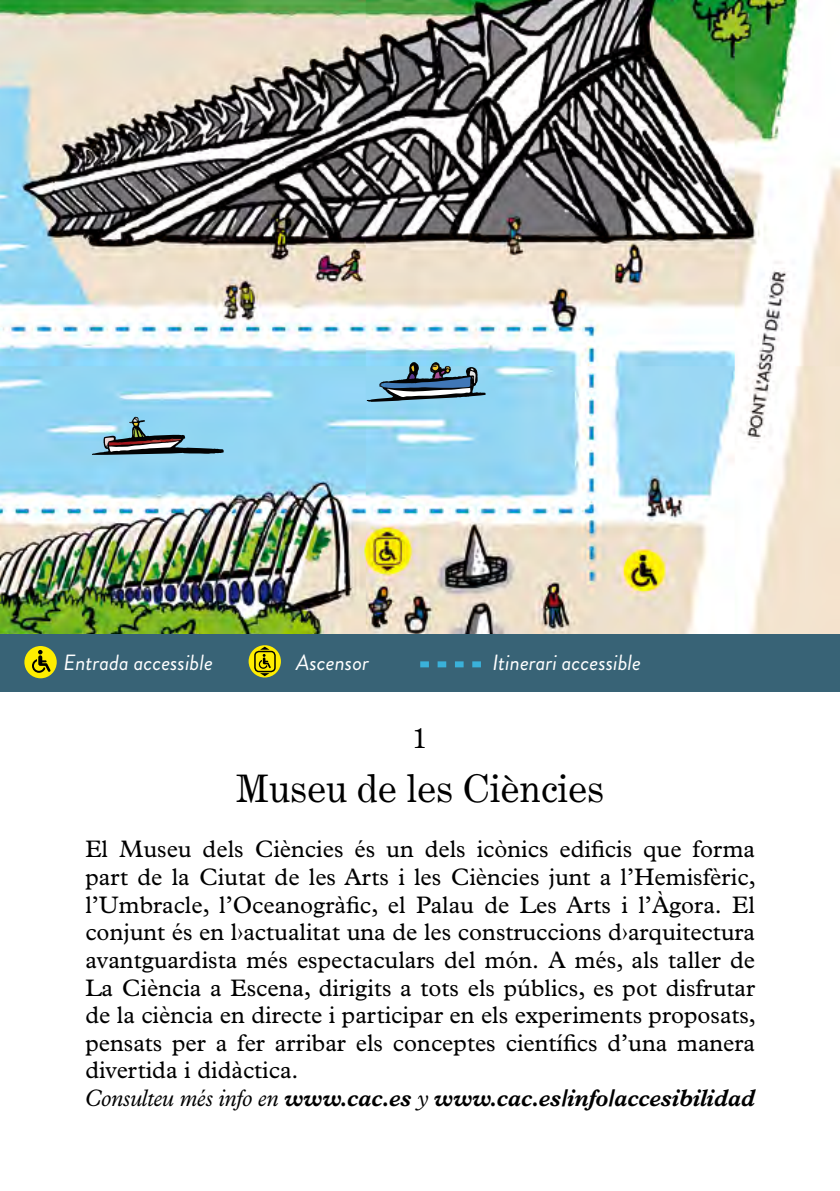
<style>
.page{position:relative;width:840px;height:1191px;background:#fff}
.page>*{position:absolute;margin:0;border:0;box-sizing:border-box;transform-origin:0 0}
.t1{font:38px "Century Expanded LT Std";color:#000}
.t2{font:28px "Century Expanded LT Std";color:#000}
.t3{font:24px/27.6px "Plantin Std";color:#000}
.t4{font:italic 22px "Brandon Grotesque";color:#fff}
.s1{font-style:italic}
.s2{font-weight:700;font-style:italic}
</style>
<div class="page">
<img style="left:0;top:0;width:839px;height:634px">
<div style="left:0;top:634px;width:839px;height:57px;background:#386376"></div>
<div style="left:24px;top:646px;width:33px;height:32px;background:#ffed00;border-radius:50%"></div>
<svg style="left:32px;top:650px;width:18px;height:23px"></svg>
<svg style="left:420px;top:661px;width:60px;height:6px"></svg>
<svg style="left:248px;top:645px;width:33px;height:32px"></svg>
<div style="left:254px;top:651px;width:21px;height:21px;border:1px solid #000;border-radius:4px"></div>
<svg style="left:258px;top:646px;width:12px;height:30px"></svg>
<svg style="left:92px;top:417px;width:132px;height:38px;background:#799fb0"></svg>
<svg style="left:366px;top:362px;width:119px;height:40px;background:#6a92a8"></svg>
<p class="t4" style="left:63px;top:647px;width:151px">Entrada accessible</p>
<p class="t4" style="left:296px;top:647px;width:74px">Ascensor</p>
<p class="t4" style="left:492px;top:647px;width:150px">Itinerari accessible</p>
<p class="t2" style="left:413px;top:720px;width:15px">1</p>
<h1 class="t1" style="left:235px;top:765px;width:370px">Museu de les Ciències</h1>
<p class="t3" style="left:85px;top:835px;width:671px">El Museu dels Ciències és un dels icònics edificis que forma part de la Ciutat de les Arts i les Ciències junt a l’Hemisfèric, l’Umbracle, l’Oceanogràfic, el Palau de Les Arts i l’Àgora. El conjunt és en l›actualitat una de les construccions d›arquitectura avantguardista més espectaculars del món. A més, als taller de La Ciència a Escena, dirigits a tots els públics, es pot disfrutar de la ciència en directe i participar en els experiments proposats, pensats per a fer arribar els conceptes científics d’una manera divertida i didàctica.<br><span class="s1">Consulteu més info en</span> <span class="s2">www.cac.es</span> <span class="s1">y</span> <span class="s2">www.cac.es/info/accesibilidad</span></p>
</div>
